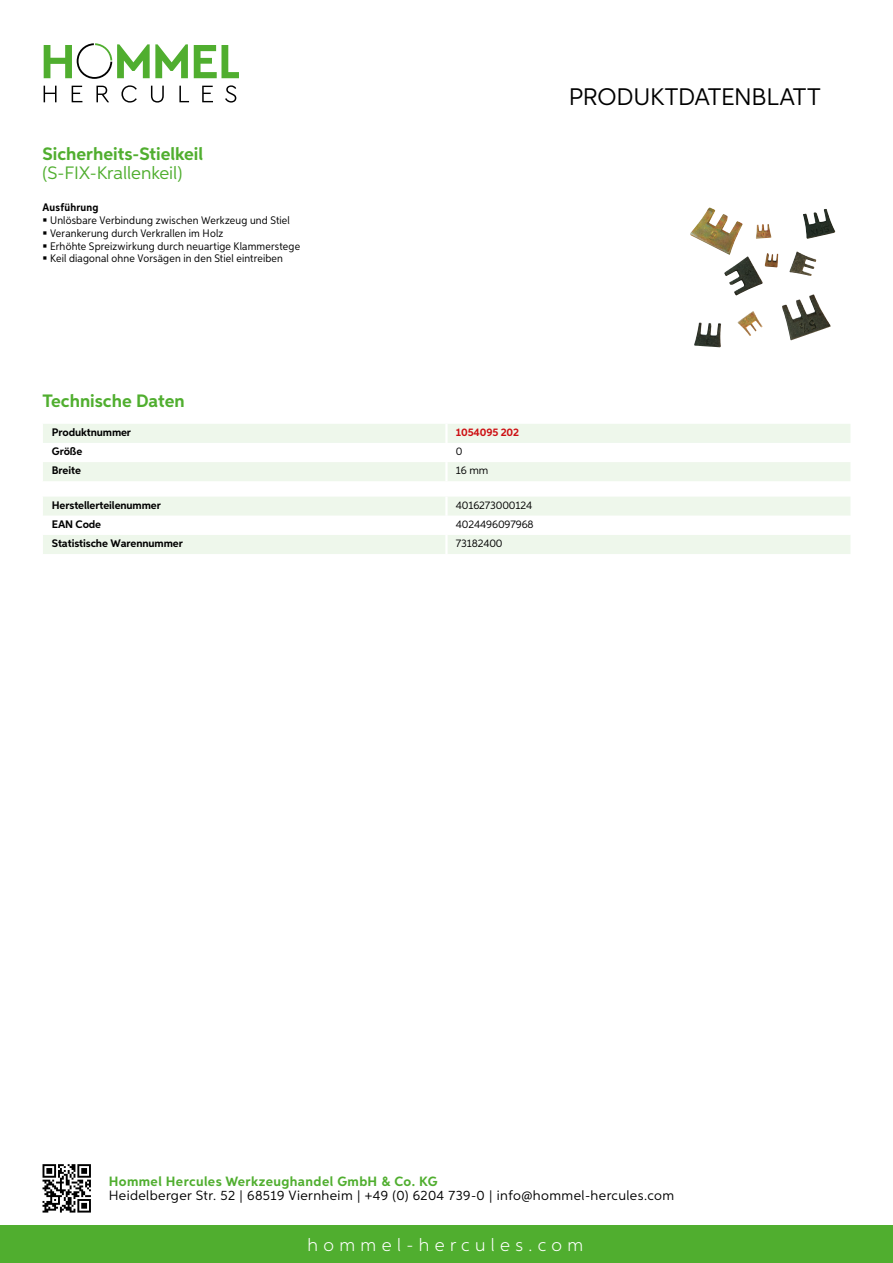
<style>
.page{position:relative;width:893px;height:1263px;background:#fff}
.page>*{position:absolute;margin:0;border:0;box-sizing:border-box;transform-origin:0 0}
.t1{font:24px "Aspira";letter-spacing:-.01em;color:#000}
.t2{font:700 18px "Aspira";color:#50ae2f}
.t3{font:300 18px "Aspira";letter-spacing:.3em;color:#fff}
.t4{font:18px "Aspira";color:#50ae2f}
.t5{font:13.5px "Aspira";letter-spacing:.03em;color:#000}
.t6{font:700 13.5px "Aspira";letter-spacing:.03em;color:#50ae2f}
.t7{font:10.95px/12.8px "Aspira Nar";letter-spacing:.015em;color:#000}
.t8{font:700 10.95px "Aspira";letter-spacing:-.01em;color:#000}
.t9{font:10.95px "Aspira";letter-spacing:-.01em;color:#000}
.t10{font:700 10.95px "Aspira";letter-spacing:-.01em;color:#cd1013}
.t11{font:700 10.95px "Aspira Nar";letter-spacing:.02em;color:#000}
</style>
<div class="page">
<div style="left:0;top:1226px;width:893px;height:37px;background:#50ae2f"></div>
<svg style="left:43px;top:1164px;width:48px;height:48px"></svg>
<svg style="left:194px;top:45px;width:45px;height:33px"></svg>
<svg style="left:44px;top:43px;width:144px;height:36px"></svg>
<svg style="left:44px;top:86px;width:13px;height:16px"></svg>
<svg style="left:72px;top:86px;width:10px;height:16px"></svg>
<svg style="left:96px;top:86px;width:13px;height:16px"></svg>
<svg style="left:121px;top:85px;width:16px;height:18px"></svg>
<svg style="left:151px;top:86px;width:13px;height:17px"></svg>
<svg style="left:179px;top:86px;width:10px;height:16px"></svg>
<svg style="left:202px;top:86px;width:11px;height:16px"></svg>
<svg style="left:225px;top:85px;width:11px;height:18px"></svg>
<svg style="left:43px;top:424px;width:807px;height:57px"></svg>
<hr style="left:445px;top:462px;width:3px;height:19px;background:#fff">
<svg style="left:43px;top:497px;width:807px;height:57px"></svg>
<hr style="left:445px;top:535px;width:3px;height:19px;background:#fff">
<img style="left:690px;top:207px;width:146px;height:69px">
<h2 class="t2" style="left:43px;top:142px;width:162px">Sicherheits-Stielkeil</h2>
<h2 class="t4" style="left:43px;top:162px;width:141px">(S-FIX-Krallenkeil)</h2>
<p class="t11" style="left:43px;top:201px;width:58px">Ausführung</p>
<p class="t7" style="left:50px;top:214px;width:252px">Unlösbare Verbindung zwischen Werkzeug und Stiel Verankerung durch Verkrallen im Holz<br>Erhöhte Spreizwirkung durch neuartige Klammerstege Keil diagonal ohne Vorsägen in den Stiel eintreiben</p>
<h1 class="t1" style="left:569px;top:82px;width:253px">Produktdatenblatt</h1>
<h2 class="t2" style="left:43px;top:390px;width:144px">Technische Daten</h2>
<p class="t8" style="left:52px;top:425px;width:81px">Produktnummer</p>
<p class="t10" style="left:456px;top:425px;width:65px">1054095 202</p>
<p class="t8" style="left:52px;top:444px;width:32px">Größe</p>
<p class="t9" style="left:456px;top:444px;width:8px">0</p>
<p class="t8" style="left:52px;top:463px;width:31px">Breite</p>
<p class="t9" style="left:456px;top:464px;width:34px">16 mm</p>
<p class="t8" style="left:52px;top:498px;width:111px">Herstellerteilenummer</p>
<p class="t9" style="left:456px;top:498px;width:78px">4016273000124</p>
<p class="t8" style="left:52px;top:517px;width:51px">EAN Code</p>
<p class="t9" style="left:456px;top:517px;width:79px">4024496097968</p>
<p class="t8" style="left:52px;top:536px;width:132px">Statistische Warennummer</p>
<p class="t9" style="left:456px;top:536px;width:48px">73182400</p>
<p class="t6" style="left:109px;top:1172px;width:330px">Hommel Hercules Werkzeughandel GmbH &amp; Co. KG</p>
<p class="t5" style="left:109px;top:1187px;width:567px">Heidelberger Str. 52 | 68519 Viernheim | +49 (0) 6204 739-0 | info@hommel-hercules.com</p>
<h2 class="t3" style="left:307px;top:1234px;width:277px">hommel-hercules.com</h2>
</div>
